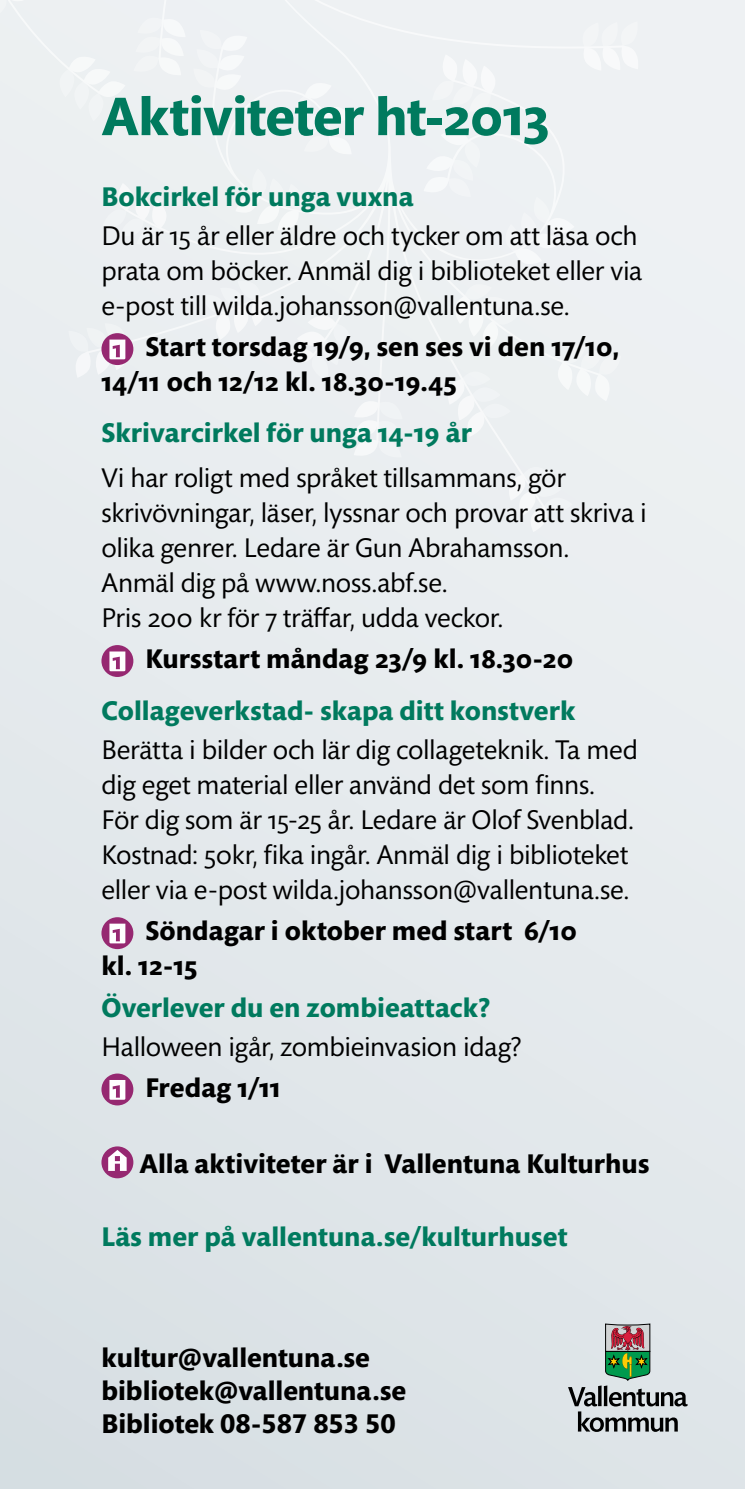
<style>
.page{position:relative;width:745px;height:1489px;background:#fff}
.page>*{position:absolute;margin:0;border:0;box-sizing:border-box;transform-origin:0 0}
.t1{font:700 55px "Mundo Sans Pro";letter-spacing:-.015em;color:#007a5e}
.t2{font:27.5px/35px "Mundo Sans Pro";letter-spacing:-.01em;color:#000}
.t3{font:700 27.5px/33px "Mundo Sans Pro";color:#000}
.t4{font:700 27.5px "Mundo Sans Pro";letter-spacing:.005em;color:#007a5e}
</style>
<div class="page">
<div style="left:0;top:0;width:744px;height:1488px;background:#e4eaed"></div>
<svg style="left:21px;top:0;width:561px;height:467px"></svg>
<svg style="left:0;top:0;width:33px;height:19px"></svg>
<svg style="left:59px;top:56px;width:66px;height:65px"></svg>
<div style="left:133px;top:18px;width:52px;height:57px;background:#f2f4f5"></div>
<svg style="left:398px;top:0;width:57px;height:12px"></svg>
<div style="left:582px;top:21px;width:56px;height:50px;background:#f3f5f6"></div>
<svg style="left:202px;top:281px;width:64px;height:59px"></svg>
<svg style="left:286px;top:315px;width:63px;height:65px"></svg>
<div style="left:353px;top:400px;width:49px;height:57px;background:#f0f3f5"></div>
<svg style="left:447px;top:371px;width:63px;height:66px"></svg>
<svg style="left:509px;top:467px;width:63px;height:65px"></svg>
<svg style="left:556px;top:345px;width:65px;height:56px"></svg>
<svg style="left:454px;top:284px;width:66px;height:65px"></svg>
<svg style="left:102px;top:183px;width:65px;height:61px"></svg>
<svg style="left:235px;top:168px;width:68px;height:63px"></svg>
<svg style="left:296px;top:82px;width:55px;height:72px"></svg>
<div style="left:193px;top:30px;width:54px;height:61px;background:#f2f4f5"></div>
<svg style="left:432px;top:54px;width:64px;height:58px"></svg>
<svg style="left:423px;top:130px;width:56px;height:67px"></svg>
<svg style="left:505px;top:197px;width:69px;height:68px"></svg>
<div style="left:510px;top:1266px;width:234px;height:222px;background:#dee5e8"></div>
<svg style="left:568px;top:1323px;width:119px;height:108px"></svg>
<div style="left:101px;top:333px;width:32px;height:32px;background:#962871;border-radius:50%"></div>
<svg style="left:68px;top:323px;width:62px;height:55px"></svg>
<svg style="left:101px;top:645px;width:32px;height:32px"></svg>
<svg style="left:109px;top:651px;width:16px;height:20px"></svg>
<svg style="left:101px;top:917px;width:32px;height:32px"></svg>
<svg style="left:109px;top:923px;width:16px;height:20px"></svg>
<svg style="left:101px;top:1073px;width:32px;height:32px"></svg>
<svg style="left:109px;top:1079px;width:16px;height:20px"></svg>
<div style="left:101px;top:1146px;width:32px;height:32px;background:#962871;border-radius:50%"></div>
<svg style="left:108px;top:1149px;width:19px;height:21px"></svg>
<h1 class="t1" style="left:101px;top:85px;width:450px">Aktiviteter ht-2013</h1>
<p class="t4" style="left:101px;top:181px;width:313px">Bokcirkel för unga vuxna</p>
<p class="t2" style="left:101px;top:218px;width:542px">Du är 15 år eller äldre och tycker om att läsa och prata om böcker. Anmäl dig i biblioteket eller via e-post till wilda.johansson@vallentuna.se.</p>
<p class="t3" style="left:101px;top:329px;width:519px;line-height:35px;text-indent:44px">Start torsdag 19/9, sen ses vi den 17/10,<br>14/11 och 12/12 kl. 18.30-19.45</p>
<p class="t4" style="left:101px;top:416px;width:372px">Skrivarcirkel för unga 14-19 år</p>
<p class="t2" style="left:101px;top:460px;width:546px">Vi har roligt med språket tillsammans, gör skrivövningar, läser, lyssnar och provar att skriva i olika genrer. Ledare är Gun Abrahamsson.<br>Anmäl dig på www.noss.abf.se.<br>Pris 200 kr för 7 träffar, udda veckor.</p>
<p class="t3" style="left:145px;top:642px;width:429px">Kursstart måndag 23/9 kl. 18.30-20</p>
<p class="t4" style="left:101px;top:695px;width:475px">Collageverkstad- skapa ditt konstverk</p>
<p class="t2" style="left:101px;top:732px;width:537px">Berätta i bilder och lär dig collageteknik. Ta med dig eget material eller använd det som finns.<br>För dig som är 15-25 år. Ledare är Olof Svenblad.<br>Kostnad: 50kr, fika ingår. Anmäl dig i biblioteket eller via e-post wilda.johansson@vallentuna.se.</p>
<p class="t3" style="left:101px;top:913px;width:477px;line-height:35px;text-indent:44px">Söndagar i oktober med start 6/10 kl. 12-15</p>
<p class="t4" style="left:101px;top:991px;width:390px">Överlever du en zombieattack?</p>
<p class="t2" style="left:101px;top:1029px;width:421px">Halloween igår, zombieinvasion idag?</p>
<p class="t3" style="left:145px;top:1070px;width:138px">Fredag 1/11</p>
<p class="t3" style="left:139px;top:1147px;width:511px">Alla aktiviteter är i Vallentuna Kulturhus</p>
<p class="t4" style="left:101px;top:1220px;width:467px">Läs mer på vallentuna.se/kulturhuset</p>
<p class="t3" style="left:101px;top:1341px;width:306px">kultur@vallentuna.se bibliotek@vallentuna.se<br>Bibliotek 08-587 853 50</p>
</div>
